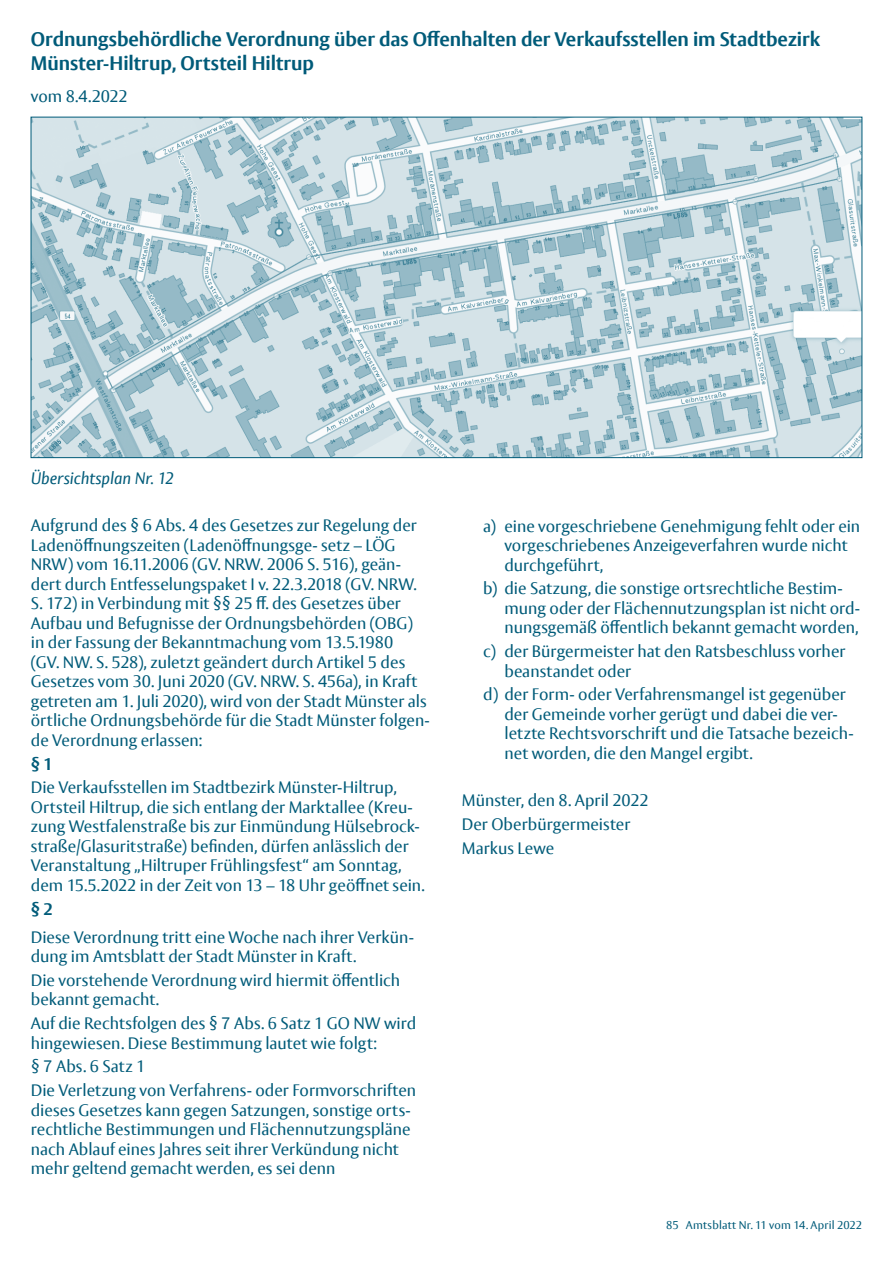
<style>
.page{position:relative;width:893px;height:1263px;background:#fff}
.page>*{position:absolute;margin:0;border:0;box-sizing:border-box;transform-origin:0 0}
.t1{font:700 19.5px/24px "Vesta Pro";letter-spacing:-.005em;color:#005b79}
.t2{font:16.5px/19.5px "Vesta Pro";color:#005b79}
.t3{font:italic 16.5px "Vesta Pro";letter-spacing:-.005em;color:#005b79}
.t4{font:700 16.5px "Vesta Pro";color:#005b79}
.t5{font:11.25px "Vesta Pro";letter-spacing:.015em;color:#005b79}
</style>
<div class="page">
<img style="left:33px;top:119px;width:827px;height:337px">
<p class="t1" style="left:31px;top:27px;width:791px">Ordnungsbehördliche Verordnung über das Offenhalten der Verkaufsstellen im Stadtbezirk<br>Münster-Hiltrup, Ortsteil Hiltrup</p>
<p class="t2" style="left:31px;top:86px;width:98px">vom 8.4.2022</p>
<p class="t3" style="left:31px;top:468px;width:145px">Übersichtsplan Nr. 12</p>
<p class="t2" style="left:31px;top:515px;width:401px">Aufgrund des § 6 Abs. 4 des Gesetzes zur Regelung der Ladenöffnungszeiten (Ladenöffnungsge- setz – LÖG NRW) vom 16.11.2006 (GV. NRW. 2006 S. 516), geän&shy;dert durch Entfesselungspaket I v. 22.3.2018 (GV. NRW.<br>S. 172) in Verbindung mit §§ 25 ff. des Gesetzes über Aufbau und Befugnisse der Ordnungsbehörden (OBG) in der Fassung der Bekanntmachung vom 13.5.1980<br>(GV. NW. S. 528), zuletzt geändert durch Artikel 5 des Gesetzes vom 30. Juni 2020 (GV. NRW. S. 456a), in Kraft getreten am 1. Juli 2020), wird von der Stadt Münster als örtliche Ordnungsbehörde für die Stadt Münster folgen&shy;de Verordnung erlassen:</p>
<p class="t4" style="left:31px;top:754px;width:24px">§ 1</p>
<p class="t2" style="left:31px;top:777px;width:396px">Die Verkaufsstellen im Stadtbezirk Münster-Hiltrup, Ortsteil Hiltrup, die sich entlang der Marktallee (Kreu&shy;zung Westfalenstraße bis zur Einmündung Hülsebrock&shy;straße/Glasuritstraße) befinden, dürfen anlässlich der Veranstaltung „Hiltruper Frühlingsfest“ am Sonntag, dem 15.5.2022 in der Zeit von 13 – 18 Uhr geöffnet sein.</p>
<p class="t4" style="left:31px;top:899px;width:24px">§ 2</p>
<p class="t2" style="left:31px;top:927px;width:385px">Diese Verordnung tritt eine Woche nach ihrer Verkün&shy;dung im Amtsblatt der Stadt Münster in Kraft.</p>
<p class="t2" style="left:31px;top:970px;width:371px">Die vorstehende Verordnung wird hiermit öffentlich bekannt gemacht.</p>
<p class="t2" style="left:31px;top:1013px;width:387px">Auf die Rechtsfolgen des § 7 Abs. 6 Satz 1 GO NW wird hingewiesen. Diese Bestimmung lautet wie folgt:</p>
<p class="t2" style="left:31px;top:1054px;width:387px;line-height:23.7px">§ 7 Abs. 6 Satz 1<br>Die Verletzung von Verfahrens- oder Formvorschriften</p>
<p class="t2" style="left:31px;top:1100px;width:381px">dieses Gesetzes kann gegen Satzungen, sonstige orts&shy;rechtliche Bestimmungen und Flächennutzungspläne nach Ablauf eines Jahres seit ihrer Verkündung nicht mehr geltend gemacht werden, es sei denn</p>
<p class="t2" style="left:504px;top:516px;width:357px;text-indent:-21px">a) eine vorgeschriebene Genehmigung fehlt oder ein vorgeschriebenes Anzeigeverfahren wurde nicht durchgeführt,</p>
<p class="t2" style="left:504px;top:579px;width:357px;text-indent:-21px">b) die Satzung, die sonstige ortsrechtliche Bestim&shy;mung oder der Flächennutzungsplan ist nicht ord&shy;nungsgemäß öffentlich bekannt gemacht worden,</p>
<p class="t2" style="left:504px;top:641px;width:342px;text-indent:-21px">c) der Bürgermeister hat den Ratsbeschluss vorher beanstandet oder</p>
<p class="t2" style="left:504px;top:685px;width:351px;text-indent:-21px">d) der Form- oder Verfahrensmangel ist gegenüber der Gemeinde vorher gerügt und dabei die ver&shy;letzte Rechtsvorschrift und die Tatsache bezeich&shy;net worden, die den Mangel ergibt.</p>
<p class="t2" style="left:462px;top:788px;width:188px;line-height:23.7px">Münster, den 8. April 2022<br>Der Oberbürgermeister<br>Markus Lewe</p>
<p class="t5" style="left:666px;top:1218px;width:197px">85 Amtsblatt Nr. 11 vom 14. April 2022</p>
</div>
